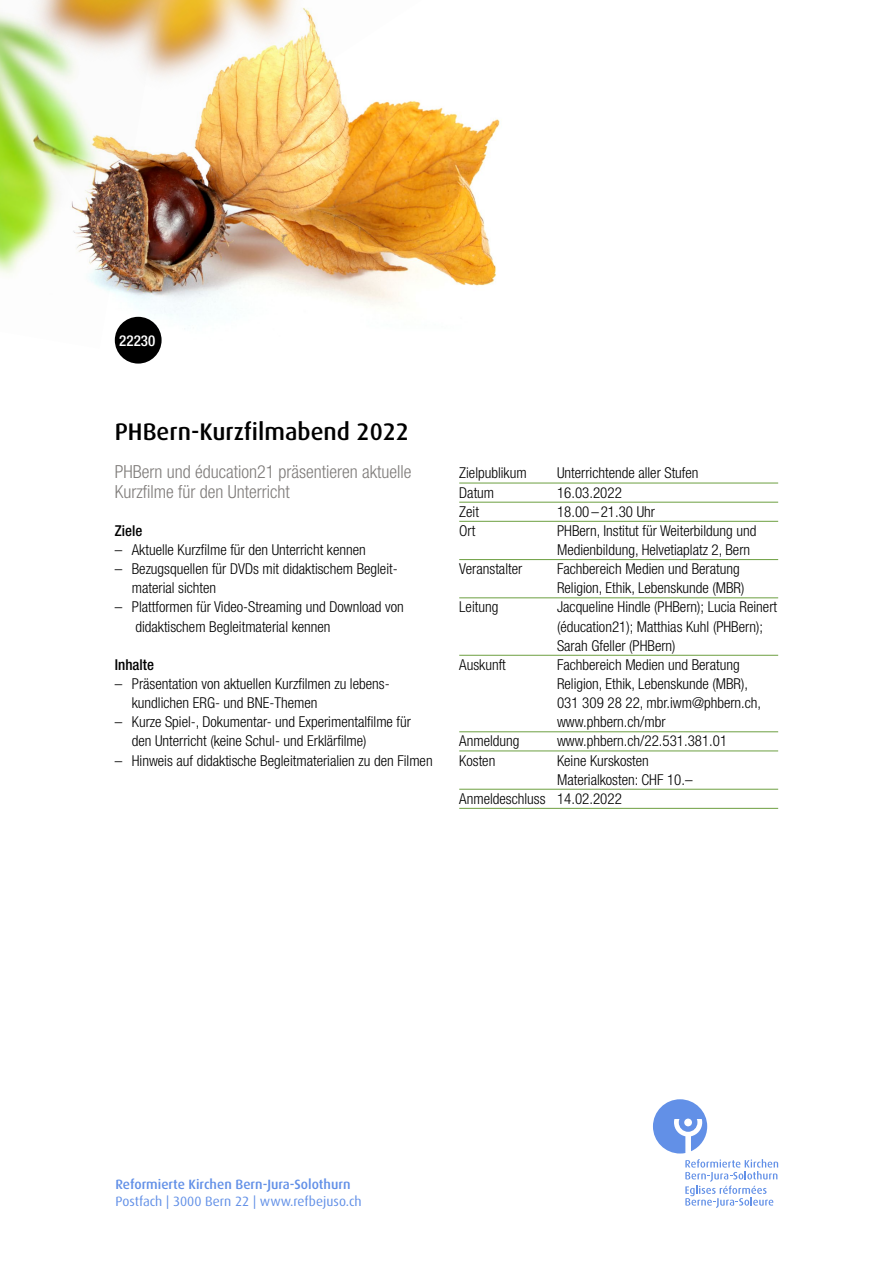
<style>
.page{position:relative;width:893px;height:1263px;background:#fff}
.page>*{position:absolute;margin:0;border:0;box-sizing:border-box;transform-origin:0 0}
.t1{font:500 24px "Dax";color:#000}
.t2{font:300 condensed 18px/19.2px "Helvetica Neue LT Std";color:#7f7c7a}
.t3{font:300 condensed 15px/19.2px "Helvetica Neue LT Std";color:#000}
.t4{font:500 condensed 15px "Helvetica Neue LT Std";color:#000}
.t5{font:500 condensed 15px "Helvetica Neue LT Std";color:#fff}
.t6{font:500 13.5px "Dax";color:#6290e7}
.t7{font:13.5px "Dax";color:#6290e7}
</style>
<div class="page">
<svg style="left:653px;top:1099px;width:54px;height:54px"></svg>
<svg style="left:685px;top:1159px;width:93px;height:49px"></svg>
<img style="left:0;top:0;width:500px;height:364px">
<div style="left:115px;top:317px;width:47px;height:47px;background:#000;border-radius:50%"></div>
<hr style="left:459px;top:483px;width:319px;height:1px;background:#6d9f41">
<hr style="left:459px;top:502px;width:319px;height:1px;background:#6d9f41">
<hr style="left:459px;top:521px;width:319px;height:1px;background:#6d9f41">
<hr style="left:459px;top:559px;width:319px;height:1px;background:#6d9f41">
<hr style="left:459px;top:597px;width:319px;height:1px;background:#6d9f41">
<hr style="left:459px;top:655px;width:319px;height:1px;background:#6d9f41">
<hr style="left:459px;top:731px;width:319px;height:1px;background:#6d9f41">
<hr style="left:459px;top:750px;width:319px;height:1px;background:#6d9f41">
<hr style="left:459px;top:789px;width:319px;height:1px;background:#6d9f41">
<hr style="left:459px;top:808px;width:319px;height:1px;background:#6d9f41">
<p class="t5" style="left:119px;top:331px;width:37px">22230</p>
<h1 class="t1" style="left:115px;top:418px;width:296px">PHBern-Kurzfilmabend 2022</h1>
<p class="t2" style="left:115px;top:462px;width:298px">PHBern und éducation21 präsentieren aktuelle<br>Kurzfilme für den Unterricht</p>
<p class="t4" style="left:115px;top:521px;width:29px">Ziele</p>
<p class="t3" style="left:115px;top:540px;width:252px">– Aktuelle Kurzfilme für den Unterricht kennen</p>
<p class="t3" style="left:132px;top:559px;width:267px;text-indent:-17px">– Bezugsquellen für DVDs mit didaktischem Begleit&shy;material sichten</p>
<p class="t3" style="left:135px;top:597px;width:270px;text-indent:-21px">– Plattformen für Video-Streaming und Download von didaktischem Begleitmaterial kennen</p>
<p class="t4" style="left:115px;top:655px;width:41px">Inhalte</p>
<p class="t3" style="left:132px;top:674px;width:259px;text-indent:-17px">– Präsentation von aktuellen Kurzfilmen zu lebens&shy;kundlichen ERG- und BNE-Themen</p>
<p class="t3" style="left:132px;top:712px;width:281px;text-indent:-17px">– Kurze Spiel-, Dokumentar- und Experimentalfilme für den Unterricht (keine Schul- und Erklärfilme)</p>
<p class="t3" style="left:115px;top:750px;width:319px">– Hinweis auf didaktische Begleitmaterialien zu den Filmen</p>
<p class="t3" style="left:459px;top:463px;width:69px">Zielpublikum</p>
<p class="t3" style="left:557px;top:463px;width:143px">Unterrichtende aller Stufen</p>
<p class="t3" style="left:459px;top:482px;width:37px">Datum</p>
<p class="t3" style="left:557px;top:482px;width:66px">16.03.2022</p>
<p class="t3" style="left:459px;top:502px;width:21px">Zeit</p>
<p class="t3" style="left:557px;top:502px;width:99px">18.00 –21.30 Uhr</p>
<p class="t3" style="left:459px;top:521px;width:18px">Ort</p>
<p class="t3" style="left:557px;top:521px;width:201px">PHBern, Institut für Weiterbildung und<br>Medienbildung, Helvetiaplatz 2, Bern</p>
<p class="t3" style="left:459px;top:559px;width:65px">Veranstalter</p>
<p class="t3" style="left:557px;top:559px;width:189px">Fachbereich Medien und Beratung<br>Religion, Ethik, Lebenskunde (MBR)</p>
<p class="t3" style="left:459px;top:597px;width:41px">Leitung</p>
<p class="t3" style="left:557px;top:597px;width:222px">Jacqueline Hindle (PHBern); Lucia Reinert (éducation21); Matthias Kuhl (PHBern);<br>Sarah Gfeller (PHBern)</p>
<p class="t3" style="left:459px;top:655px;width:48px">Auskunft</p>
<p class="t3" style="left:557px;top:655px;width:206px">Fachbereich Medien und Beratung<br>Religion, Ethik, Lebenskunde (MBR),<br>031 309 28 22, mbr.iwm@phbern.ch, www.phbern.ch/mbr</p>
<p class="t3" style="left:459px;top:731px;width:62px">Anmeldung</p>
<p class="t3" style="left:557px;top:731px;width:172px">www.phbern.ch/22.531.381.01</p>
<p class="t3" style="left:459px;top:750px;width:38px">Kosten</p>
<p class="t3" style="left:557px;top:750px;width:93px">Keine Kurskosten</p>
<p class="t3" style="left:557px;top:770px;width:137px">Materialkosten: CHF 10.–</p>
<p class="t3" style="left:459px;top:789px;width:164px">Anmeldeschluss 14.02.2022</p>
<p class="t6" style="left:115px;top:1177px;width:237px">Reformierte Kirchen Bern-Jura-Solothurn</p>
<p class="t7" style="left:115px;top:1193px;width:248px">Postfach | 3000 Bern 22 | www.refbejuso.ch</p>
</div>
